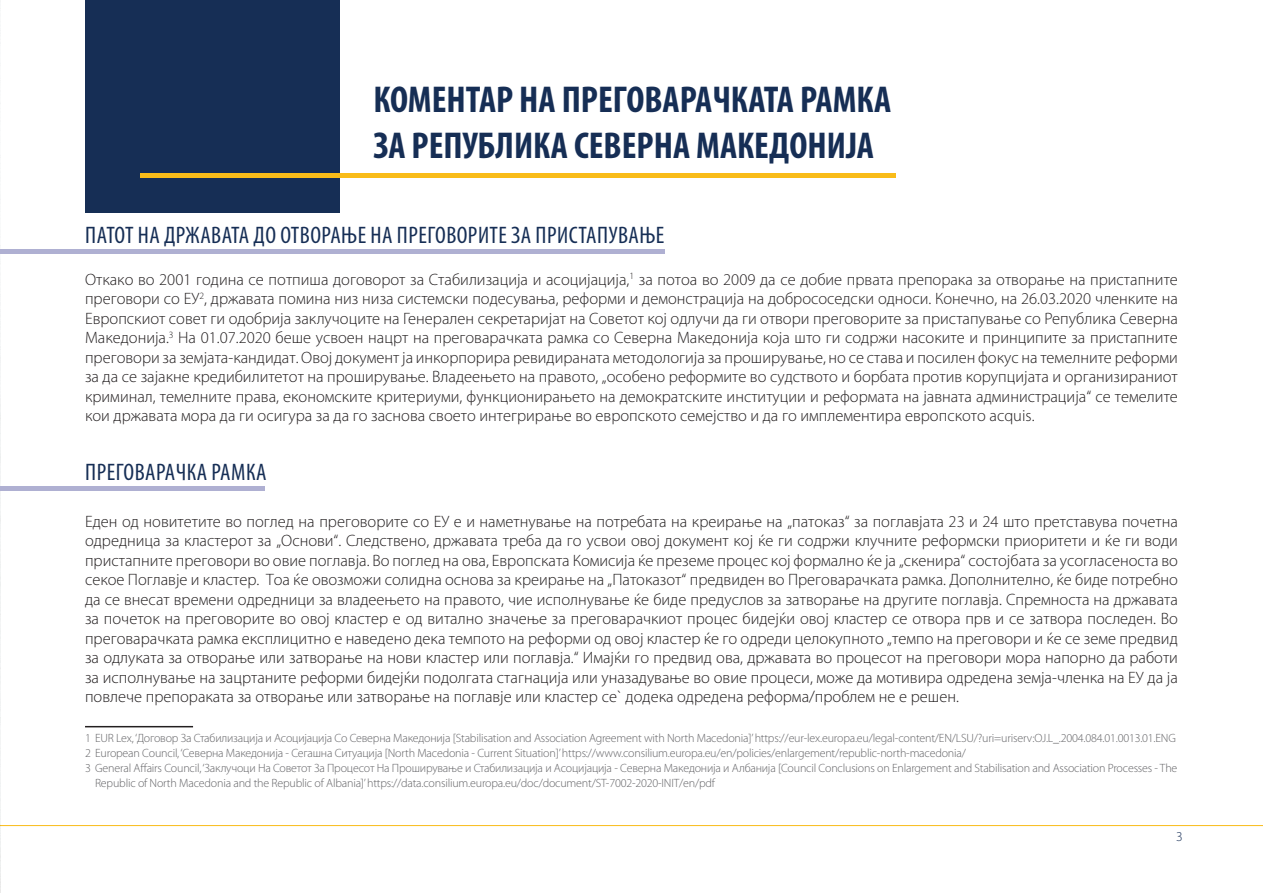
<style>
.page{position:relative;width:1263px;height:893px;background:#fff}
.page>*{position:absolute;margin:0;border:0;box-sizing:border-box;transform-origin:0 0}
.Heading_1{font:700 condensed 37.5px "Myriad Pro";color:#162e55}
.Heading_2{font:condensed 24px "Myriad Pro";letter-spacing:.02em;color:#162e55}
.t1{font:300 16.5px/19.5px "Myriad Pro";color:#231f20;text-align:justify}
.t2{font:300 13.5px "Myriad Pro";color:#162e55}
.Footnote_text{font:300 12px/15px "Myriad Pro";letter-spacing:-.015em;color:#636366}
</style>
<div class="page">
<hr style="left:0;top:825px;width:1263px;height:1px;background:#f9bc19">
<img style="left:0;top:1px;width:1px;height:892px">
<hr style="left:85px;top:726px;width:108px;height:1px;background:#231f20">
<div style="left:85px;top:0;width:254px;height:213px;background:#162e55"></div>
<div style="left:140px;top:173px;width:756px;height:5px;background:#f9bc19"></div>
<div style="left:0;top:249px;width:664px;height:5px;background:#afb0d2"></div>
<div style="left:0;top:486px;width:265px;height:5px;background:#afb0d2"></div>
<p class="Heading_1" style="left:373px;top:76px;width:519px">КОМЕНТАР НА ПРЕГОВАРАЧКАТА РАМКА</p>
<p class="Heading_1" style="left:373px;top:122px;width:502px">ЗА РЕПУБЛИКА СЕВЕРНА МАКЕДОНИЈА</p>
<p class="Heading_2" style="left:85px;top:221px;width:581px">ПАТОТ НА ДРЖАВАТА ДО ОТВОРАЊЕ НА ПРЕГОВОРИТЕ ЗА ПРИСТАПУВАЊЕ</p>
<p class="t1" style="left:85px;top:270px;width:1094px">Откако во 2001 година се потпиша договорот за Стабилизација и асоцијација,<sup>1</sup> за потоа во 2009 да се добие првата препорака за отворање на пристапните преговори со ЕУ<sup>2</sup>, државата помина низ низа системски подесувања, реформи и демонстрација на добрососедски односи. Конечно, на 26.03.2020 членките на Европскиот совет ги одобрија заклучоците на Генерален секретаријат на Советот кој одлучи да ги отвори преговорите за пристапување со Република Северна Македонија.<sup>3</sup> На 01.07.2020 беше усвоен нацрт на преговарачката рамка со Северна Македонија која што ги содржи насоките и принципите за пристапните преговори за земјата-кандидат. Овој документ ја инкорпорира ревидираната методологија за проширување, но се става и посилен фокус на темелните реформи за да се зајакне кредибилитетот на проширување. Владеењето на правото, „особено реформите во судството и борбата против корупцијата и организираниот криминал, темелните права, економските критериуми, функционирањето на демократските институции и реформата на јавната администрација“ се темелите кои државата мора да ги осигура за да го заснова своето интегрирање во европското семејство и да го имплементира европското acquis.</p>
<p class="Heading_2" style="left:85px;top:458px;width:183px">ПРЕГОВАРАЧКА РАМКА</p>
<p class="t1" style="left:85px;top:512px;width:1094px">Еден од новитетите во поглед на преговорите со ЕУ е и наметнување на потребата на креирање на „патоказ“ за поглавјата 23 и 24 што претставува почетна одредница за кластерот за „Основи“. Следствено, државата треба да го усвои овој документ кој ќе ги содржи клучните реформски приоритети и ќе ги води пристапните преговори во овие поглавја. Во поглед на ова, Европската Комисија ќе преземе процес кој формално ќе ја „скенира“ состојбата за усогласеноста во секое Поглавје и кластер. Тоа ќе овозможи солидна основа за креирање на „Патоказот“ предвиден во Преговарачката рамка. Дополнително, ќе биде потребно да се внесат времени одредници за владеењето на правото, чие исполнување ќе биде предуслов за затворање на другите поглавја. Спремноста на државата за почеток на преговорите во овој кластер е од витално значење за преговарачкиот процес бидејќи овој кластер се отвора прв и се затвора последен. Во преговарачката рамка експлицитно е наведено дека темпото на реформи од овој кластер ќе го одреди целокупното „темпо на преговори и ќе се земе предвид за одлуката за отворање или затворање на нови кластер или поглавја.“ Имајќи го предвид ова, државата во процесот на преговори мора напорно да работи за исполнување на зацртаните реформи бидејќи подолгата стагнација или уназадување во овие процеси, може да мотивира одредена земја-членка на ЕУ да ја повлече препораката за отворање или затворање на поглавје или кластер се` додека одредена реформа/проблем не е решен.</p>
<p class="Footnote_text" style="left:85px;top:730px;width:1092px">1 EUR Lex, ‘Договор За Стабилизација и Асоцијација Со Северна Македонија [Stabilisation and Association Agreement with North Macedonia]’ https://eur-lex.europa.eu/legal-content/EN/LSU/?uri=uriserv:OJ.L_.2004.084.01.0013.01.ENG</p>
<p class="Footnote_text" style="left:85px;top:745px;width:882px">2 European Council, ‘Северна Македонија - Сегашна Ситуација [North Macedonia - Current Situation]’ https://www.consilium.europa.eu/en/policies/enlargement/republic-north-macedonia/</p>
<p class="Footnote_text" style="left:95px;top:760px;width:1084px;text-indent:-10px">3 General Affairs Council, ‘Заклучоци На Советот За Процесот На Проширување и Стабилизација и Асоцијација - Северна Македонија и Албанија [Council Conclusions on Enlargement and Stabilisation and Association Processes - The<br>Republic of North Macedonia and the Republic of Albania]’ https://data.consilium.europa.eu/doc/document/ST-7002-2020-INIT/en/pdf</p>
<p class="t2" style="left:1176px;top:829px;width:8px">3</p>
</div>
